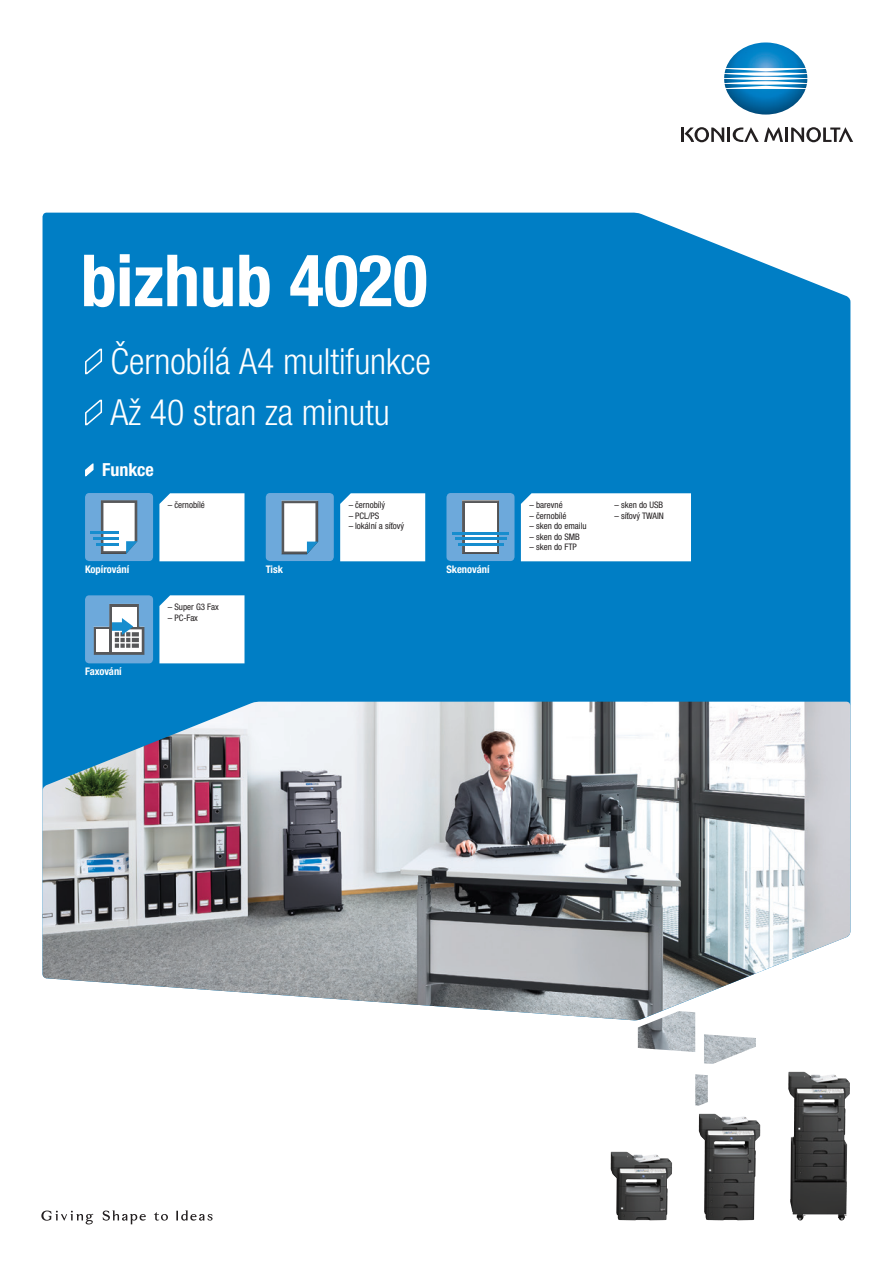
<style>
.page{position:relative;width:893px;height:1263px;background:#fff}
.page>*{position:absolute;margin:0;border:0;box-sizing:border-box;transform-origin:0 0}
.Bro_Title_HEAD_BoldC{font:700 condensed 72px "Helvetica Neue LTW1 G";color:#fff}
.Bro_Title_SUBLINE_Li{font:300 condensed 36px "Helvetica Neue LTW1 G";color:#fff}
.Bro_Inside_SUBHEAD_W{font:700 condensed 18px "Helvetica Neue LTW1 G";color:#fff}
.Bro_Inside_ICON_SUBL{font:700 condensed 10.5px "Helvetica Neue LTW1 G";color:#fff}
.Bro_Inside_WORKFLOW{font:condensed 9px "Helvetica Neue LTW1 G";color:#231f20}
</style>
<div class="page">
<div style="left:43px;top:213px;width:807px;height:489px;background:#007ec5"></div>
<div style="left:266px;top:493px;width:68px;height:68px;background:#6da9db;border-radius:4px"></div>
<div style="left:446px;top:493px;width:68px;height:68px;background:#6da9db;border-radius:4px"></div>
<svg style="left:159px;top:493px;width:85px;height:68px"></svg>
<svg style="left:159px;top:595px;width:85px;height:68px"></svg>
<svg style="left:340px;top:493px;width:85px;height:68px"></svg>
<svg style="left:521px;top:493px;width:170px;height:68px"></svg>
<svg style="left:84px;top:348px;width:19px;height:28px"></svg>
<svg style="left:84px;top:399px;width:19px;height:28px"></svg>
<svg style="left:84px;top:461px;width:10px;height:17px"></svg>
<img style="left:724px;top:42px;width:83px;height:73px">
<hr style="left:785px;top:128px;width:3px;height:14px;background:#231f20">
<svg style="left:791px;top:127px;width:62px;height:15px"></svg>
<svg style="left:681px;top:127px;width:102px;height:15px"></svg>
<svg style="left:103px;top:1210px;width:43px;height:14px"></svg>
<svg style="left:176px;top:1210px;width:37px;height:10px"></svg>
<svg style="left:41px;top:1210px;width:52px;height:14px"></svg>
<svg style="left:154px;top:1212px;width:14px;height:9px"></svg>
<svg style="left:281px;top:501px;width:38px;height:54px"></svg>
<svg style="left:281px;top:500px;width:37px;height:54px;background:#ced6db"></svg>
<div style="left:85px;top:595px;width:68px;height:68px;background:#6da9db;border-radius:4px"></div>
<svg style="left:93px;top:626px;width:1px;height:29px"></svg>
<svg style="left:94px;top:604px;width:51px;height:51px"></svg>
<div style="left:85px;top:493px;width:68px;height:68px;background:#6da9db;border-radius:4px"></div>
<svg style="left:100px;top:500px;width:1px;height:54px"></svg>
<svg style="left:101px;top:500px;width:37px;height:54px;background:#c9d2d9"></svg>
<hr style="left:96px;top:543px;width:23px;height:2px;background:#178dce">
<hr style="left:94px;top:537px;width:25px;height:3px;background:#178dce">
<hr style="left:91px;top:531px;width:28px;height:3px;background:#178dce">
<div style="left:461px;top:500px;width:39px;height:55px;background:linear-gradient(to right,#57585b,#57585b)"></div>
<div style="left:465px;top:503px;width:31px;height:48px;background:#fff"></div>
<hr style="left:458px;top:543px;width:45px;height:3px;background:#178dce">
<hr style="left:455px;top:537px;width:51px;height:3px;background:#178dce">
<hr style="left:452px;top:532px;width:57px;height:2px;background:#178dce">
<img style="left:638px;top:1020px;width:57px;height:32px">
<img style="left:695px;top:1074px;width:13px;height:32px">
<img style="left:704px;top:1034px;width:52px;height:30px">
<img style="left:43px;top:702px;width:807px;height:318px">
<img style="left:788px;top:1071px;width:59px;height:149px">
<img style="left:699px;top:1113px;width:55px;height:107px">
<img style="left:610px;top:1151px;width:62px;height:69px">
<p class="Bro_Title_HEAD_BoldC" style="left:81px;top:237px;width:348px">bizhub 4020</p>
<p class="Bro_Title_SUBLINE_Li" style="left:111px;top:340px;width:322px">Černobílá A4 multifunkce</p>
<p class="Bro_Title_SUBLINE_Li" style="left:111px;top:391px;width:281px">Až 40 stran za minutu</p>
<p class="Bro_Inside_SUBHEAD_W" style="left:102px;top:459px;width:53px">Funkce</p>
<p class="Bro_Inside_WORKFLOW" style="left:168px;top:500px;width:38px">– černobílé</p>
<p class="Bro_Inside_WORKFLOW" style="left:349px;top:500px;width:38px">– černobílý</p>
<p class="Bro_Inside_WORKFLOW" style="left:349px;top:510px;width:32px">– PCL/PS</p>
<p class="Bro_Inside_WORKFLOW" style="left:349px;top:521px;width:57px">– lokální a síťový</p>
<p class="Bro_Inside_ICON_SUBL" style="left:85px;top:563px;width:46px">Kopírování</p>
<p class="Bro_Inside_ICON_SUBL" style="left:446px;top:563px;width:45px">Skenování</p>
<p class="Bro_Inside_ICON_SUBL" style="left:266px;top:563px;width:19px">Tisk</p>
<p class="Bro_Inside_ICON_SUBL" style="left:85px;top:665px;width:38px">Faxování</p>
<p class="Bro_Inside_WORKFLOW" style="left:168px;top:602px;width:52px">– Super G3 Fax</p>
<p class="Bro_Inside_WORKFLOW" style="left:168px;top:612px;width:32px">– PC-Fax</p>
<p class="Bro_Inside_WORKFLOW" style="left:529px;top:500px;width:35px">– barevné</p>
<p class="Bro_Inside_WORKFLOW" style="left:529px;top:510px;width:39px">– černobílé</p>
<p class="Bro_Inside_WORKFLOW" style="left:529px;top:521px;width:59px">– sken do emailu</p>
<p class="Bro_Inside_WORKFLOW" style="left:529px;top:531px;width:52px">– sken do SMB</p>
<p class="Bro_Inside_WORKFLOW" style="left:529px;top:542px;width:49px">– sken do FTP</p>
<p class="Bro_Inside_WORKFLOW" style="left:614px;top:500px;width:50px">– sken do USB</p>
<p class="Bro_Inside_WORKFLOW" style="left:614px;top:510px;width:51px">– síťový TWAIN</p>
</div>
